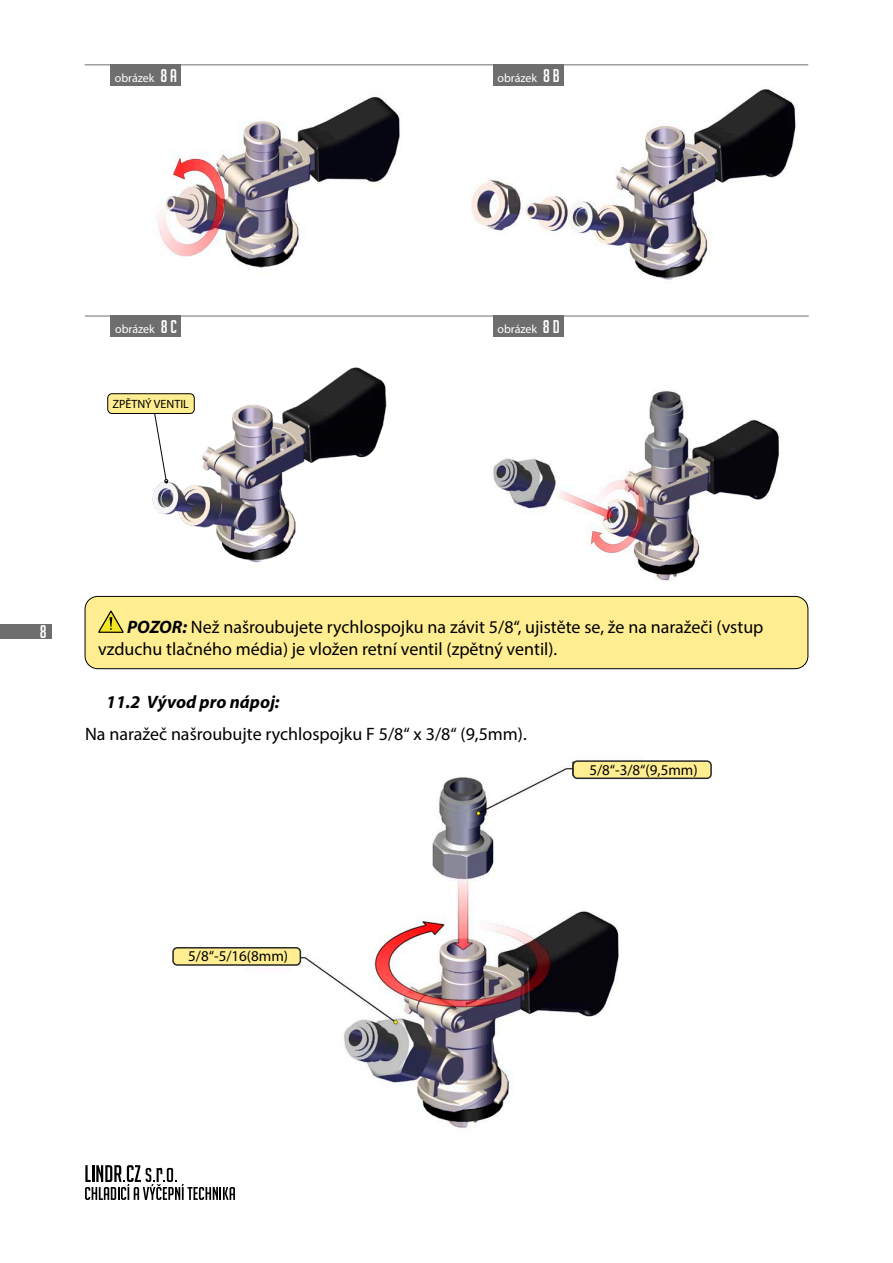
<style>
.page{position:relative;width:893px;height:1263px;background:#fff}
.page>*{position:absolute;margin:0;border:0;box-sizing:border-box;transform-origin:0 0}
.t1{font:18px/21.6px "Myriad Pro";color:#000}
.t2{font:italic 700 18px "Myriad Pro";color:#000}
.t3{font:18px "Big Noodle Titling";color:#fff}
.t4{font:15px "Myriad Pro";color:#000}
.t5{font:12px "Myriad Pro";color:#fff}
.t6{font:12px "Myriad Pro";color:#000}
.s1{font-family:"Big Noodle Titling";font-size:18px}
.s2{font-weight:700;font-style:italic}
</style>
<div class="page">
<div style="left:0;top:624px;width:51px;height:15px;background:#6e6e6e"></div>
<svg style="left:85px;top:1165px;width:150px;height:35px"></svg>
<img style="left:85px;top:65px;width:344px;height:251px">
<img style="left:463px;top:65px;width:345px;height:251px">
<img style="left:152px;top:367px;width:235px;height:196px">
<img style="left:493px;top:390px;width:286px;height:191px">
<div style="left:108px;top:394px;width:86px;height:19px;background:#ffee91;border-radius:4px"></div>
<div style="left:107px;top:393px;width:88px;height:21px;border:1px solid #000;border-radius:4px"></div>
<svg style="left:154px;top:413px;width:14px;height:70px"></svg>
<img style="left:299px;top:761px;width:408px;height:367px">
<div style="left:111px;top:64px;width:70px;height:22px;background:#6e6e6e"></div>
<hr style="left:85px;top:316px;width:724px;height:1px;background:#6e6e6e">
<hr style="left:85px;top:64px;width:723px;height:1px;background:#6e6e6e">
<div style="left:493px;top:64px;width:71px;height:22px;background:#6e6e6e"></div>
<div style="left:111px;top:316px;width:70px;height:21px;background:#6e6e6e"></div>
<div style="left:493px;top:316px;width:71px;height:21px;background:#6e6e6e"></div>
<div style="left:85px;top:596px;width:723px;height:73px;background:#ffee91;border-radius:13px"></div>
<svg style="left:98px;top:611px;width:26px;height:22px"></svg>
<div style="left:85px;top:596px;width:723px;height:73px;border:1px solid #000;border-radius:13px"></div>
<div style="left:173px;top:948px;width:127px;height:17px;background:#ffee91;border-radius:4px"></div>
<div style="left:172px;top:947px;width:129px;height:19px;border:2px solid #272727;border-radius:4px"></div>
<div style="left:573px;top:761px;width:138px;height:17px;background:#ffee91;border-radius:4px"></div>
<div style="left:572px;top:760px;width:140px;height:19px;border:2px solid #272727;border-radius:4px"></div>
<p class="t5" style="left:115px;top:70px;width:64px">obrázek <span class="s1">8 A</span></p>
<p class="t5" style="left:497px;top:70px;width:64px">obrázek <span class="s1">8 b</span></p>
<p class="t5" style="left:115px;top:321px;width:63px">obrázek <span class="s1">8 c</span></p>
<p class="t5" style="left:497px;top:321px;width:64px">obrázek <span class="s1">8 d</span></p>
<p class="t6" style="left:112px;top:397px;width:78px">ZPĚTNÝ VENTIL</p>
<p class="t3" style="left:40px;top:622px;width:8px">8</p>
<p class="t1" style="left:98px;top:616px;width:667px;text-indent:29px"><span class="s2">POZOR:</span> Než našroubujete rychlospojku na závit 5/8“, ujistěte se, že na naražeči (vstup vzduchu tlačného média) je vložen retní ventil (zpětný ventil).</p>
<p class="t2" style="left:106px;top:690px;width:175px">11.2 Vývod pro nápoj:</p>
<p class="t1" style="left:85px;top:723px;width:443px">Na naražeč našroubujte rychlospojku F 5/8“ x 3/8“ (9,5mm).</p>
<p class="t4" style="left:589px;top:760px;width:110px">5/8“-3/8“(9,5mm)</p>
<p class="t4" style="left:188px;top:947px;width:101px">5/8“-5/16(8mm)</p>
</div>
